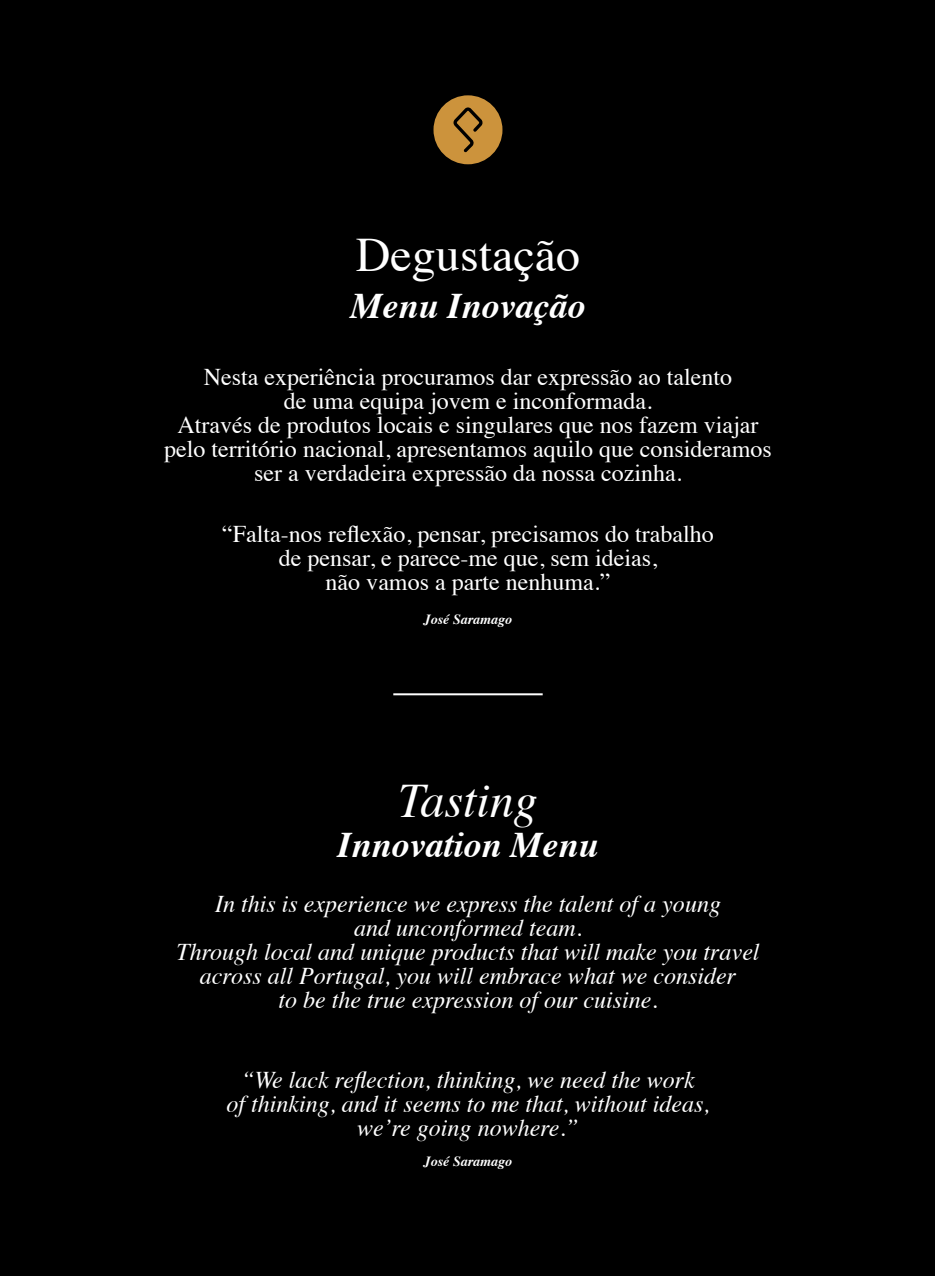
<style>
.page{position:relative;width:936px;height:1276px;background:#fff}
.page>*{position:absolute;margin:0;border:0;box-sizing:border-box;transform-origin:0 0}
.t1{font:48px "Times";color:#fff}
.t2{font:italic 48px "Times";color:#fff}
.t3{font:italic 700 36px "Times";color:#fff}
.t4{font:24px/24px "Times";color:#fff;text-align:center}
.t5{font:italic 24px/24px "Times";color:#fff;text-align:center}
.t6{font:italic 700 14px "Times";color:#fff}
</style>
<div class="page">
<div style="left:0;top:0;width:934px;height:1276px;background:#000"></div>
<svg style="left:433px;top:95px;width:69px;height:69px"></svg>
<hr style="left:393px;top:693px;width:149px;height:2px;background:#fff">
<h1 class="t1" style="left:356px;top:210px;width:225px">Degustação</h1>
<h2 class="t3" style="left:350px;top:272px;width:237px">Menu Inovação</h2>
<p class="t4" style="left:164px;top:363px;width:609px">Nesta experiência procuramos dar expressão ao talento<br>de uma equipa jovem e inconformada.<br>Através de produtos locais e singulares que nos fazem viajar pelo território nacional, apresentamos aquilo que consideramos ser a verdadeira expressão da nossa cozinha.</p>
<p class="t4" style="left:222px;top:519px;width:493px">“Falta-nos reflexão, pensar, precisamos do trabalho de pensar, e parece-me que, sem ideias,<br>não vamos a parte nenhuma.”</p>
<p class="t6" style="left:424px;top:606px;width:90px">José Saramago</p>
<h1 class="t2" style="left:398px;top:759px;width:141px">Tasting</h1>
<h2 class="t3" style="left:337px;top:811px;width:263px">Innovation Menu</h2>
<p class="t5" style="left:176px;top:890px;width:584px">In this is experience we express the talent of a young<br>and unconformed team.<br>Through local and unique products that will make you travel across all Portugal, you will embrace what we consider<br>to be the true expression of our cuisine.</p>
<p class="t5" style="left:226px;top:1066px;width:484px">“We lack reflection, thinking, we need the work<br>of thinking, and it seems to me that, without ideas, we’re going nowhere.”</p>
<p class="t6" style="left:424px;top:1147px;width:90px">José Saramago</p>
</div>
